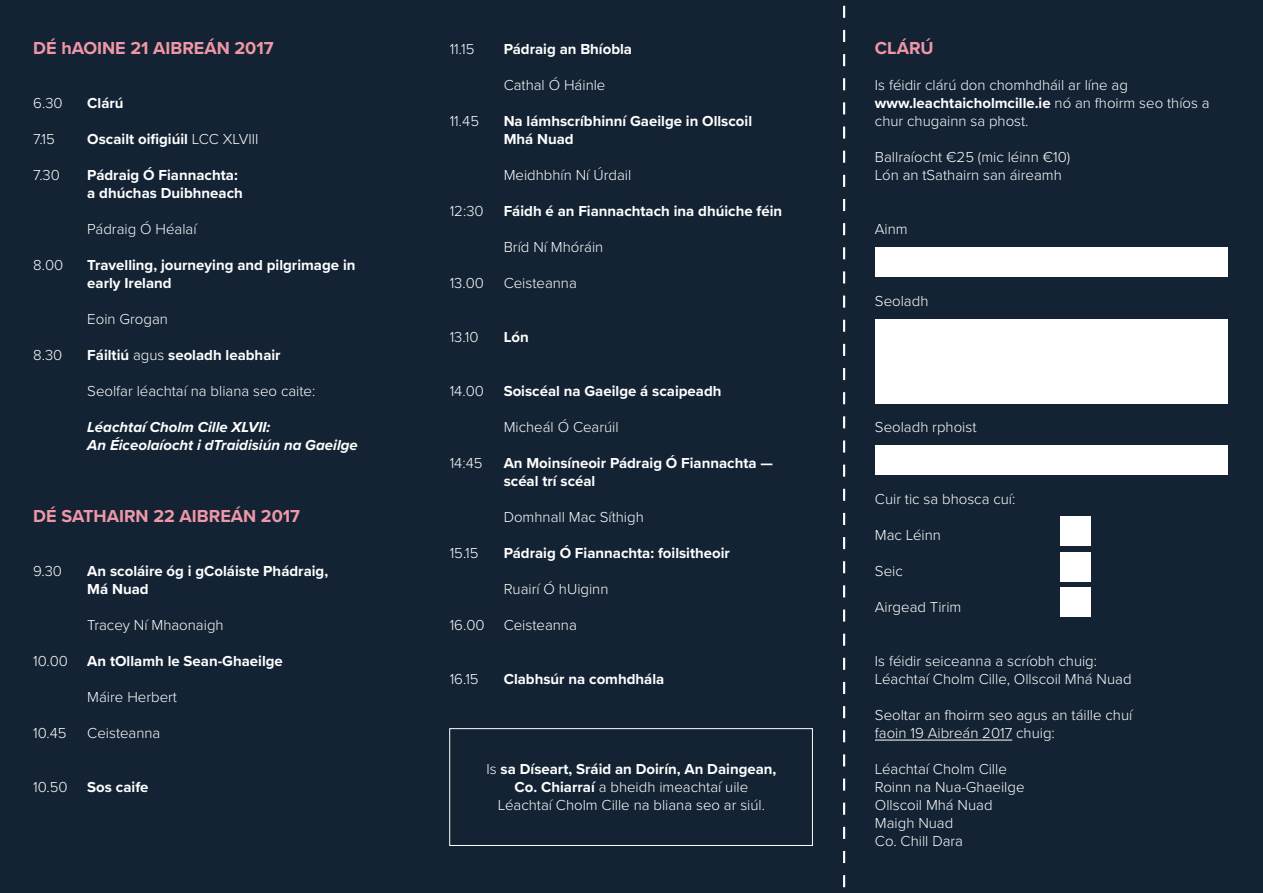
<style>
.page{position:relative;width:1263px;height:893px;background:#132334}
.page>*{position:absolute;margin:0;border:0;box-sizing:border-box;transform-origin:0 0}
.t1{font:700 18px "Proxima Nova";color:#f097a7}
.t2{font:300 15px/18px "Proxima Nova";color:#fff}
.t3{font:700 15px/18px "Proxima Nova";color:#fff}
.t4{font:italic 700 15px/18px "Proxima Nova";color:#fff}
.s1{font-weight:300}
.s2{font-weight:700}
</style>
<div class="page">
<svg style="left:843px;top:5px;width:2px;height:883px"></svg>
<div style="left:875px;top:247px;width:353px;height:29px;background:#fff"></div>
<div style="left:875px;top:445px;width:353px;height:30px;background:#fff"></div>
<div style="left:875px;top:319px;width:353px;height:85px;background:#fff"></div>
<div style="left:1060px;top:516px;width:30px;height:30px;background:#fff"></div>
<div style="left:1060px;top:552px;width:30px;height:29px;background:#fff"></div>
<div style="left:1060px;top:587px;width:30px;height:30px;background:#fff"></div>
<hr style="left:875px;top:740px;width:137px;height:1px;background:#fff">
<div style="left:449px;top:728px;width:364px;height:118px;border:1px solid #fff"></div>
<p class="t1" style="left:33px;top:35px;width:242px">DÉ hAOINE 21 AIBREÁN 2017</p>
<p class="t2" style="left:33px;top:93px;width:31px">6.30</p>
<p class="t3" style="left:87px;top:94px;width:38px">Clárú</p>
<p class="t2" style="left:33px;top:129px;width:23px">7.15</p>
<p class="t3" style="left:87px;top:130px;width:173px">Oscailt oifigiúil <span class="s1">LCC XLVIII</span></p>
<p class="t2" style="left:33px;top:165px;width:28px">7.30</p>
<p class="t3" style="left:87px;top:166px;width:157px">Pádraig Ó Fiannachta: a dhúchas Duibhneach</p>
<p class="t2" style="left:87px;top:219px;width:111px">Pádraig Ó Héalaí</p>
<p class="t2" style="left:33px;top:255px;width:32px">8.00</p>
<p class="t3" style="left:87px;top:256px;width:270px">Travelling, journeying and pilgrimage in early Ireland</p>
<p class="t2" style="left:87px;top:309px;width:82px">Eoin Grogan</p>
<p class="t2" style="left:33px;top:345px;width:31px">8.30</p>
<p class="t3" style="left:87px;top:346px;width:195px">Fáiltiú <span class="s1">agus</span> seoladh leabhair</p>
<p class="t2" style="left:87px;top:381px;width:230px">Seolfar léachtaí na bliana seo caite:</p>
<p class="t4" style="left:87px;top:418px;width:272px">Léachtaí Cholm Cille XLVII:<br>An Éiceolaíocht i dTraidisiún na Gaeilge</p>
<p class="t1" style="left:33px;top:503px;width:268px">DÉ SATHAIRN 22 AIBREÁN 2017</p>
<p class="t2" style="left:33px;top:561px;width:30px">9.30</p>
<p class="t3" style="left:87px;top:562px;width:242px">An scoláire óg i gColáiste Phádraig,<br>Má Nuad</p>
<p class="t2" style="left:87px;top:615px;width:138px">Tracey Ní Mhaonaigh</p>
<p class="t2" style="left:33px;top:651px;width:36px">10.00</p>
<p class="t3" style="left:87px;top:652px;width:197px">An tOllamh le Sean-Ghaeilge</p>
<p class="t2" style="left:87px;top:687px;width:91px">Máire Herbert</p>
<p class="t2" style="left:33px;top:723px;width:35px">10.45</p>
<p class="t2" style="left:87px;top:723px;width:75px">Ceisteanna</p>
<p class="t2" style="left:33px;top:777px;width:36px">10.50</p>
<p class="t3" style="left:87px;top:778px;width:63px">Sos caife</p>
<p class="t2" style="left:450px;top:39px;width:26px">11.15</p>
<p class="t3" style="left:504px;top:40px;width:130px">Pádraig an Bhíobla</p>
<p class="t2" style="left:504px;top:75px;width:103px">Cathal Ó Háinle</p>
<p class="t2" style="left:450px;top:111px;width:31px">11.45</p>
<p class="t3" style="left:504px;top:112px;width:250px">Na lámhscríbhinní Gaeilge in Ollscoil<br>Mhá Nuad</p>
<p class="t2" style="left:504px;top:165px;width:129px">Meidhbhín Ní Úrdail</p>
<p class="t2" style="left:450px;top:201px;width:35px">12:30</p>
<p class="t3" style="left:504px;top:202px;width:280px">Fáidh é an Fiannachtach ina dhúiche féin</p>
<p class="t2" style="left:504px;top:237px;width:101px">Bríd Ní Mhóráin</p>
<p class="t2" style="left:450px;top:273px;width:36px">13.00</p>
<p class="t2" style="left:504px;top:273px;width:75px">Ceisteanna</p>
<p class="t2" style="left:450px;top:327px;width:30px">13.10</p>
<p class="t3" style="left:504px;top:328px;width:26px">Lón</p>
<p class="t2" style="left:450px;top:381px;width:36px">14.00</p>
<p class="t3" style="left:504px;top:382px;width:219px">Soiscéal na Gaeilge á scaipeadh</p>
<p class="t2" style="left:504px;top:417px;width:117px">Micheál Ó Cearúil</p>
<p class="t2" style="left:450px;top:453px;width:34px">14:45</p>
<p class="t3" style="left:504px;top:454px;width:271px">An Moinsíneoir Pádraig Ó Fiannachta — scéal trí scéal</p>
<p class="t2" style="left:504px;top:507px;width:142px">Domhnall Mac Síthigh</p>
<p class="t2" style="left:450px;top:543px;width:30px">15.15</p>
<p class="t3" style="left:504px;top:544px;width:228px">Pádraig Ó Fiannachta: foilsitheoir</p>
<p class="t2" style="left:504px;top:579px;width:106px">Ruairí Ó hUiginn</p>
<p class="t2" style="left:450px;top:615px;width:36px">16.00</p>
<p class="t2" style="left:504px;top:615px;width:75px">Ceisteanna</p>
<p class="t2" style="left:450px;top:669px;width:30px">16.15</p>
<p class="t3" style="left:504px;top:670px;width:162px">Clabhsúr na comhdhála</p>
<p class="t2" style="left:486px;top:759px;width:291px;text-align:center">Is <span class="s2">sa Díseart, Sráid an Doirín, An Daingean,<br>Co. Chiarraí</span> a bheidh imeachtaí uile<br>Léachtaí Cholm Cille na bliana seo ar siúl.</p>
<p class="t1" style="left:875px;top:35px;width:60px">CLÁRÚ</p>
<p class="t2" style="left:875px;top:75px;width:336px">Is féidir clárú don chomhdháil ar líne ag <span class="s2">www.leachtaicholmcille.ie</span> nó an fhoirm seo thíos a chur chugainn sa phost.</p>
<p class="t2" style="left:875px;top:147px;width:197px">Ballraíocht €25 (mic léinn €10)<br>Lón an tSathairn san áireamh</p>
<p class="t2" style="left:875px;top:219px;width:34px">Ainm</p>
<p class="t2" style="left:875px;top:291px;width:55px">Seoladh</p>
<p class="t2" style="left:875px;top:417px;width:103px">Seoladh rphoist</p>
<p class="t2" style="left:875px;top:489px;width:142px">Cuir tic sa bhosca cuí:</p>
<p class="t2" style="left:875px;top:525px;width:68px">Mac Léinn</p>
<p class="t2" style="left:875px;top:561px;width:29px">Seic</p>
<p class="t2" style="left:875px;top:597px;width:88px">Airgead Tirim</p>
<p class="t2" style="left:875px;top:651px;width:258px">Is féidir seiceanna a scríobh chuig:<br>Léachtaí Cholm Cille, Ollscoil Mhá Nuad</p>
<p class="t2" style="left:875px;top:705px;width:259px">Seoltar an fhoirm seo agus an táille chuí faoin 19 Aibreán 2017 chuig:</p>
<p class="t2" style="left:875px;top:759px;width:151px">Léachtaí Cholm Cille<br>Roinn na Nua-Ghaeilge<br>Ollscoil Mhá Nuad<br>Maigh Nuad<br>Co. Chill Dara</p>
</div>
